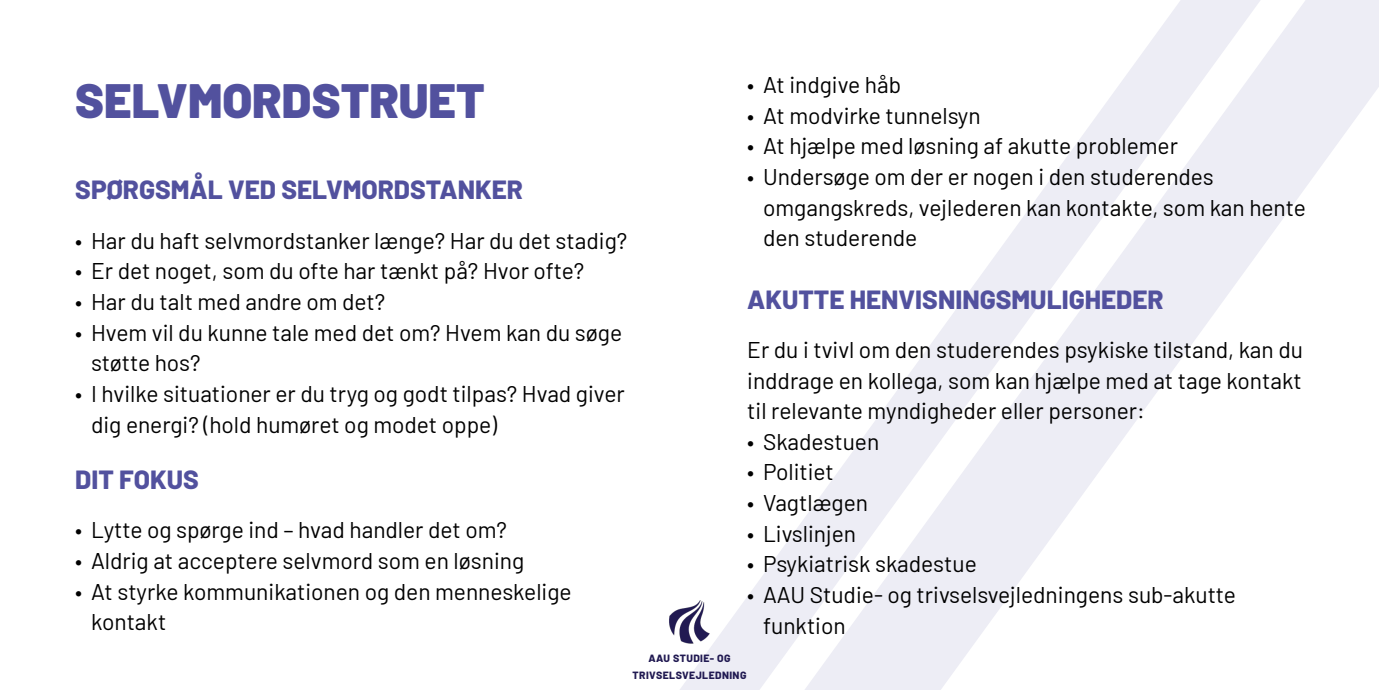
<style>
.page{position:relative;width:1379px;height:690px;background:#fff}
.page>*{position:absolute;margin:0;border:0;box-sizing:border-box;transform-origin:0 0}
.t1{font:900 48.12px "Barlow";color:#52519e}
.t2{font:800 26.25px "Barlow";color:#52519e}
.t3{font:22.75px/30.6px "Barlow";color:#000}
.t4{font:800 10.5px "Barlow";letter-spacing:.04em;color:#211a52}
</style>
<div class="page">
<svg style="left:681px;top:519px;width:123px;height:170px"></svg>
<svg style="left:804px;top:0;width:574px;height:689px"></svg>
<img style="left:669px;top:600px;width:55px;height:46px">
<p class="t1" style="left:75px;top:65px;width:411px">SELVMORDSTRUET</p>
<p class="t2" style="left:75px;top:170px;width:449px">SPØRGSMÅL VED SELVMORDSTANKER</p>
<p class="t3" style="left:75px;top:223px;width:553px">• Har du haft selvmordstanker længe? Har du det stadig?</p>
<p class="t3" style="left:75px;top:254px;width:510px">• Er det noget, som du ofte har tænkt på? Hvor ofte?</p>
<p class="t3" style="left:75px;top:284px;width:311px">• Har du talt med andre om det?</p>
<p class="t3" style="left:91px;top:315px;width:532px;text-indent:-16px">• Hvem vil du kunne tale med det om? Hvem kan du søge støtte hos?</p>
<p class="t3" style="left:91px;top:376px;width:535px;text-indent:-16px">• I hvilke situationer er du tryg og godt tilpas? Hvad giver dig energi? (hold humøret og modet oppe)</p>
<p class="t2" style="left:75px;top:460px;width:125px">DIT FOKUS</p>
<p class="t3" style="left:75px;top:513px;width:433px">• Lytte og spørge ind – hvad handler det om?</p>
<p class="t3" style="left:75px;top:543px;width:450px">• Aldrig at acceptere selvmord som en løsning</p>
<p class="t3" style="left:91px;top:574px;width:482px;text-indent:-16px">• At styrke kommunikationen og den menneskelige kontakt</p>
<p class="t3" style="left:747px;top:68px;width:155px">• At indgive håb</p>
<p class="t3" style="left:747px;top:98px;width:235px">• At modvirke tunnelsyn</p>
<p class="t3" style="left:747px;top:129px;width:432px">• At hjælpe med løsning af akutte problemer</p>
<p class="t3" style="left:763px;top:160px;width:544px;text-indent:-16px">• Undersøge om der er nogen i den studerendes omgangskreds, vejlederen kan kontakte, som kan hente den studerende</p>
<p class="t2" style="left:747px;top:280px;width:418px">AKUTTE HENVISNINGSMULIGHEDER</p>
<p class="t3" style="left:747px;top:332px;width:557px;text-align:justify">Er du i tvivl om den studerendes psykiske tilstand, kan du inddrage en kollega, som kan hjælpe med at tage kontakt til relevante myndigheder eller personer:</p>
<p class="t3" style="left:747px;top:424px;width:133px">• Skadestuen</p>
<p class="t3" style="left:747px;top:455px;width:88px">• Politiet</p>
<p class="t3" style="left:747px;top:485px;width:122px">• Vagtlægen</p>
<p class="t3" style="left:747px;top:516px;width:110px">• Livslinjen</p>
<p class="t3" style="left:747px;top:547px;width:231px">• Psykiatrisk skadestue</p>
<p class="t3" style="left:763px;top:577px;width:474px;text-indent:-16px">• AAU Studie- og trivselsvejledningens sub-akutte funktion</p>
<p class="t4" style="left:648px;top:650px;width:84px">AAU STUDIE- OG</p>
<p class="t4" style="left:632px;top:667px;width:115px">TRIVSELSVEJLEDNING</p>
</div>
